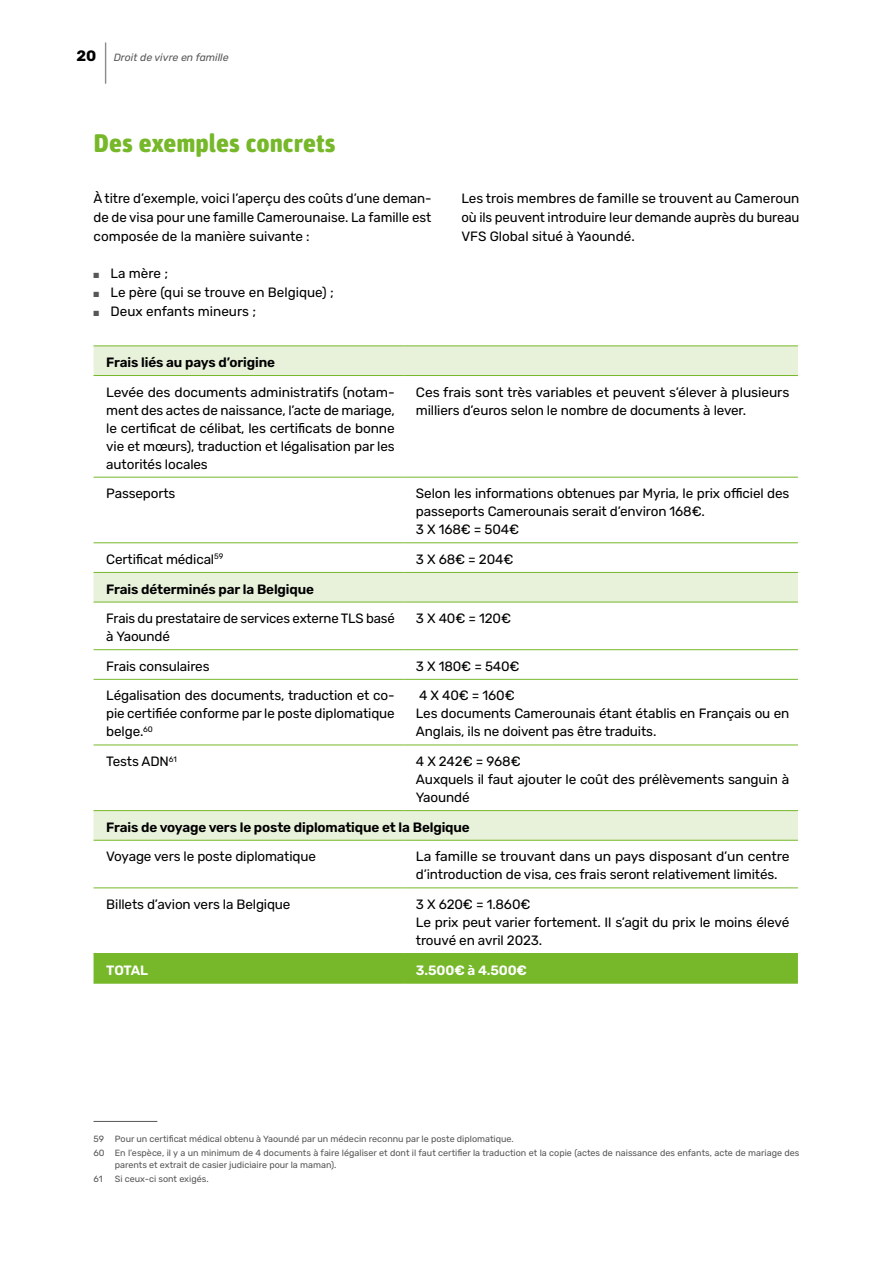
<style>
.page{position:relative;width:893px;height:1263px;background:#fff}
.page>*{position:absolute;margin:0;border:0;box-sizing:border-box;transform-origin:0 0}
.t1{font:300 37.5px "Rubik";color:#575756;scale:.4 1}
.H2_tekst{font:900 25.5px "Unit Rounded OT";color:#76b82a}
.t2{font:700 15px "Rubik";color:#000}
.Body{font:13.5px/18px "Rubik";letter-spacing:-.01em;color:#000}
.Body-2{font:600 13.5px "Rubik";letter-spacing:-.01em;color:#000}
.Body-3{font:600 13.5px "Rubik";letter-spacing:-.01em;color:#fff}
.t3{font:italic 10.5px "Rubik";color:#575756}
.Voetnoot{font:9px/12px "Rubik";color:#575756}
.s1{color:#575756}
</style>
<div class="page">
<hr style="left:94px;top:1121px;width:63px;height:1px;background:#575756">
<svg style="left:94px;top:347px;width:704px;height:493px"></svg>
<div style="left:94px;top:954px;width:704px;height:29px;background:#76b82a"></div>
<hr style="left:94px;top:346px;width:309px;height:1px;background:#76b82a">
<hr style="left:403px;top:346px;width:395px;height:1px;background:#76b82a">
<hr style="left:94px;top:375px;width:309px;height:1px;background:#76b82a">
<hr style="left:403px;top:375px;width:395px;height:1px;background:#76b82a">
<hr style="left:94px;top:477px;width:309px;height:1px;background:#76b82a">
<hr style="left:403px;top:477px;width:395px;height:1px;background:#76b82a">
<hr style="left:94px;top:542px;width:309px;height:1px;background:#76b82a">
<hr style="left:403px;top:542px;width:395px;height:1px;background:#76b82a">
<hr style="left:94px;top:572px;width:309px;height:1px;background:#76b82a">
<hr style="left:403px;top:572px;width:395px;height:1px;background:#76b82a">
<hr style="left:94px;top:602px;width:309px;height:1px;background:#76b82a">
<hr style="left:403px;top:602px;width:395px;height:1px;background:#76b82a">
<hr style="left:94px;top:649px;width:309px;height:1px;background:#76b82a">
<hr style="left:403px;top:649px;width:395px;height:1px;background:#76b82a">
<hr style="left:94px;top:679px;width:309px;height:1px;background:#76b82a">
<hr style="left:403px;top:679px;width:395px;height:1px;background:#76b82a">
<hr style="left:94px;top:745px;width:309px;height:1px;background:#76b82a">
<hr style="left:403px;top:745px;width:395px;height:1px;background:#76b82a">
<hr style="left:94px;top:810px;width:309px;height:1px;background:#76b82a">
<hr style="left:403px;top:810px;width:395px;height:1px;background:#76b82a">
<hr style="left:94px;top:840px;width:309px;height:1px;background:#76b82a">
<hr style="left:403px;top:840px;width:395px;height:1px;background:#76b82a">
<hr style="left:94px;top:888px;width:309px;height:1px;background:#76b82a">
<hr style="left:403px;top:888px;width:395px;height:1px;background:#76b82a">
<hr style="left:94px;top:953px;width:309px;height:1px;background:#76b82a">
<hr style="left:403px;top:953px;width:395px;height:1px;background:#76b82a">
<hr style="left:94px;top:983px;width:309px;height:1px;background:#76b82a">
<hr style="left:403px;top:983px;width:395px;height:1px;background:#76b82a">
<p class="t2" style="left:77px;top:47px;width:21px">20</p>
<h1 class="t1" style="left:104px;top:42px;width:10px">|</h1>
<p class="t3" style="left:114px;top:52px;width:116px">Droit de vivre en famille</p>
<p class="H2_tekst" style="left:94px;top:127px;width:244px">Des exemples concrets</p>
<p class="Body" style="left:94px;top:189px;width:340px;line-height:18.8px;text-align:justify">À titre d’exemple, voici l’aperçu des coûts d’une deman&shy;de de visa pour une famille Camerounaise. La famille est composée de la manière suivante :</p>
<p class="Body" style="left:94px;top:265px;width:76px"><span class="s1">■</span> La mère ;</p>
<p class="Body" style="left:94px;top:284px;width:242px"><span class="s1">■</span> Le père (qui se trouve en Belgique) ;</p>
<p class="Body" style="left:94px;top:302px;width:164px"><span class="s1">■</span> Deux enfants mineurs ;</p>
<p class="Body" style="left:461px;top:189px;width:340px;line-height:18.8px;text-align:justify">Les trois membres de famille se trouvent au Cameroun où ils peuvent introduire leur demande auprès du bureau VFS Global situé à Yaoundé.</p>
<p class="Body-2" style="left:106px;top:355px;width:170px">Frais liés au pays d’origine</p>
<p class="Body" style="left:106px;top:383px;width:290px;text-align:justify">Levée des documents administratifs (notam&shy;ment des actes de naissance, l’acte de mariage, le certificat de célibat, les certificats de bonne vie et mœurs), traduction et légalisation par les autorités locales</p>
<p class="Body" style="left:416px;top:383px;width:375px">Ces frais sont très variables et peuvent s’élever à plusieurs milliers d’euros selon le nombre de documents à lever.</p>
<p class="Body" style="left:106px;top:485px;width:71px">Passeports</p>
<p class="Body" style="left:416px;top:485px;width:375px">Selon les informations obtenues par Myria, le prix officiel des passeports Camerounais serait d’environ 168€.</p>
<p class="Body" style="left:416px;top:521px;width:105px">3 X 168€ = 504€</p>
<p class="Body" style="left:106px;top:551px;width:119px">Certificat médical<sup>59</sup></p>
<p class="Body" style="left:416px;top:551px;width:99px">3 X 68€ = 204€</p>
<p class="Body-2" style="left:106px;top:581px;width:209px">Frais déterminés par la Belgique</p>
<p class="Body" style="left:106px;top:610px;width:290px">Frais du prestataire de services externe TLS basé à Yaoundé</p>
<p class="Body" style="left:416px;top:610px;width:97px">3 X 40€ = 120€</p>
<p class="Body" style="left:106px;top:657px;width:105px">Frais consulaires</p>
<p class="Body" style="left:416px;top:657px;width:105px">3 X 180€ = 540€</p>
<p class="Body" style="left:106px;top:687px;width:290px;text-align:justify">Légalisation des documents, traduction et co&shy;pie certifiée conforme par le poste diplomatique belge.<sup>60</sup></p>
<p class="Body" style="left:419px;top:687px;width:97px">4 X 40€ = 160€</p>
<p class="Body" style="left:416px;top:705px;width:375px">Les documents Camerounais étant établis en Français ou en<br>Anglais, ils ne doivent pas être traduits.</p>
<p class="Body" style="left:106px;top:753px;width:72px">Tests ADN<sup>61</sup></p>
<p class="Body" style="left:416px;top:753px;width:106px">4 X 242€ = 968€</p>
<p class="Body" style="left:416px;top:771px;width:375px">Auxquels il faut ajouter le coût des prélèvements sanguin à<br>Yaoundé</p>
<p class="Body-2" style="left:106px;top:819px;width:365px">Frais de voyage vers le poste diplomatique et la Belgique</p>
<p class="Body" style="left:106px;top:848px;width:211px">Voyage vers le poste diplomatique</p>
<p class="Body" style="left:416px;top:848px;width:375px">La famille se trouvant dans un pays disposant d’un centre d’introduction de visa, ces frais seront relativement limités.</p>
<p class="Body" style="left:106px;top:896px;width:186px">Billets d’avion vers la Belgique</p>
<p class="Body" style="left:416px;top:896px;width:116px">3 X 620€ = 1.860€</p>
<p class="Body" style="left:416px;top:914px;width:375px">Le prix peut varier fortement. Il s’agit du prix le moins élevé trouvé en avril 2023.</p>
<p class="Body-3" style="left:106px;top:962px;width:43px">TOTAL</p>
<p class="Body-3" style="left:416px;top:962px;width:113px">3.500€ à 4.500€</p>
<p class="Voetnoot" style="left:94px;top:1133px;width:422px">59 Pour un certificat médical obtenu à Yaoundé par un médecin reconnu par le poste diplomatique.</p>
<p class="Voetnoot" style="left:115px;top:1147px;width:686px;text-indent:-21px">60 En l’espèce, il y a un minimum de 4 documents à faire légaliser et dont il faut certifier la traduction et la copie (actes de naissance des enfants, acte de mariage des parents et extrait de casier judiciaire pour la maman).</p>
<p class="Voetnoot" style="left:94px;top:1173px;width:11px">61</p>
<p class="Voetnoot" style="left:115px;top:1173px;width:95px">Si ceux-ci sont exigés.</p>
</div>
